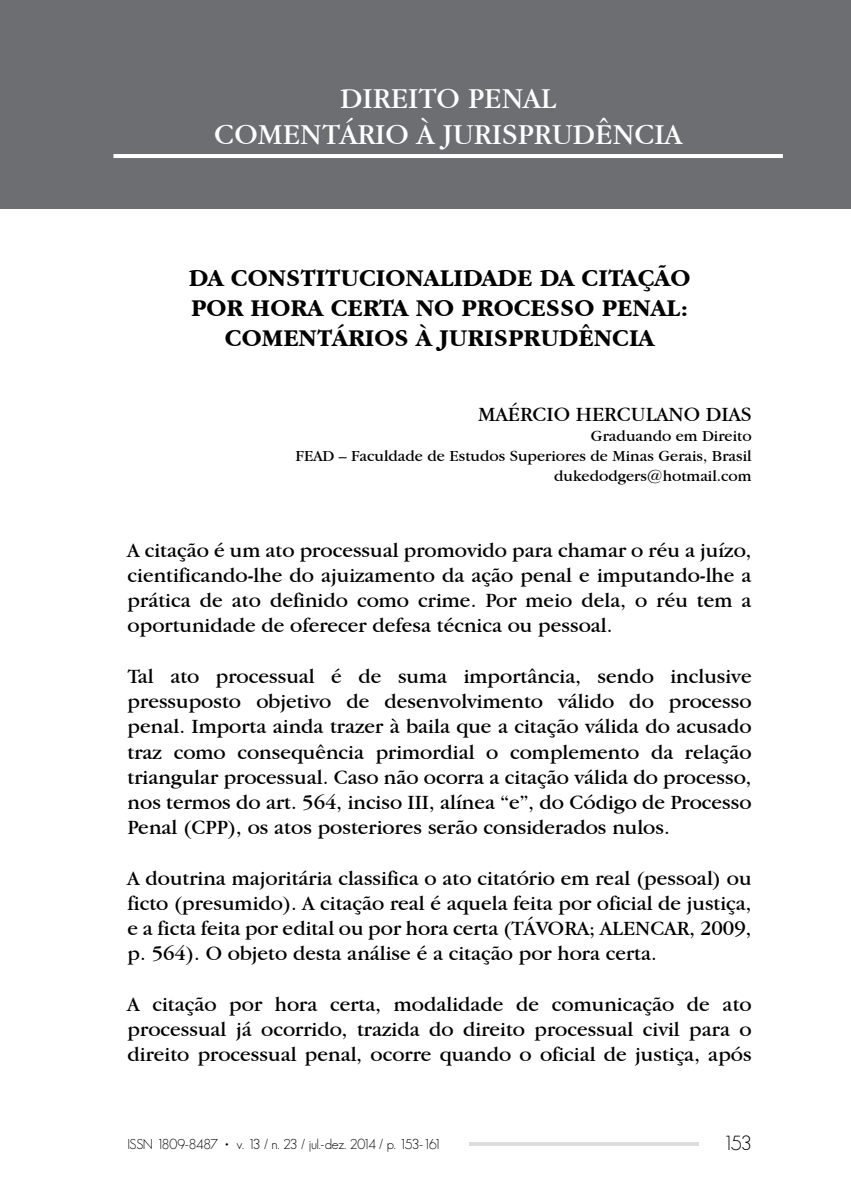
<style>
.page{position:relative;width:851px;height:1191px;background:#fff}
.page>*{position:absolute;margin:0;border:0;box-sizing:border-box;transform-origin:0 0}
.t1{font:30px "Garamond IT Cby BT";color:#fff}
.t2{font:700 25px/30px "Garamond IT Cby BT";color:#000;text-align:center}
.t3{font:21px/25.2px "Garamond IT Cby BT";color:#000;text-align:justify}
.t4{font:300 20px "Geosans";color:#000}
.t5{font:16px/20px "Garamond IT Cby BT";color:#000;text-align:right}
.t6{font:300 14px "Geosans";letter-spacing:-.05em;color:#000}
</style>
<div class="page">
<hr style="left:469px;top:1142px;width:229px;height:4px;background:#dcddde">
<div style="left:0;top:0;width:850px;height:209px;background:#6d6e71"></div>
<hr style="left:113px;top:154px;width:669px;height:4px;background:#fff">
<h1 class="t1" style="left:340px;top:81px;width:40px">Direito</h1>
<h1 class="t1" style="left:468px;top:81px;width:19px">penal</h1>
<h1 class="t1" style="left:214px;top:117px;width:21px">comentário</h1>
<h1 class="t1" style="left:417px;top:117px;width:44px">à jurisprudência</h1>
<p class="t2" style="left:189px;top:262px;width:503px">DA CONSTITUCIONALIDADE DA CITAÇÃO<br>POR HORA CERTA NO PROCESSO PENAL:<br>COMENTÁRIOS À JURISPRUDÊNCIA</p>
<p class="t3" style="left:478px;top:401px;width:275px">MAÉRCIO HERCULANO DIAS</p>
<p class="t5" style="left:295px;top:426px;width:457px">Graduando em Direito<br>FEAD – Faculdade de Estudos Superiores de Minas Gerais, Brasil dukedodgers@hotmail.com</p>
<p class="t3" style="left:128px;top:537px;width:625px">A citação é um ato processual promovido para chamar o réu a juízo, cientificando-lhe do ajuizamento da ação penal e imputando-lhe a prática de ato definido como crime. Por meio dela, o réu tem a oportunidade de oferecer defesa técnica ou pessoal.</p>
<p class="t3" style="left:128px;top:663px;width:625px">Tal ato processual é de suma importância, sendo inclusive pressuposto objetivo de desenvolvimento válido do processo penal. Importa ainda trazer à baila que a citação válida do acusado traz como consequência primordial o complemento da relação triangular processual. Caso não ocorra a citação válida do processo, nos termos do art. 564, inciso III, alínea “e”, do Código de Processo Penal (CPP), os atos posteriores serão considerados nulos.</p>
<p class="t3" style="left:128px;top:865px;width:625px">A doutrina majoritária classifica o ato citatório em real (pessoal) ou ficto (presumido). A citação real é aquela feita por oficial de justiça, e a ficta feita por edital ou por hora certa (TÁVORA; ALENCAR, 2009, p. 564). O objeto desta análise é a citação por hora certa.</p>
<p class="t3" style="left:128px;top:991px;width:625px">A citação por hora certa, modalidade de comunicação de ato processual já ocorrido, trazida do direito processual civil para o direito processual penal, ocorre quando o oficial de justiça, após</p>
<p class="t6" style="left:128px;top:1136px;width:315px">ISSN 1809-8487 • v. 13 / n. 23 / jul.-dez. 2014 / p. 153-161</p>
<p class="t4" style="left:722px;top:1132px;width:30px">153</p>
</div>
